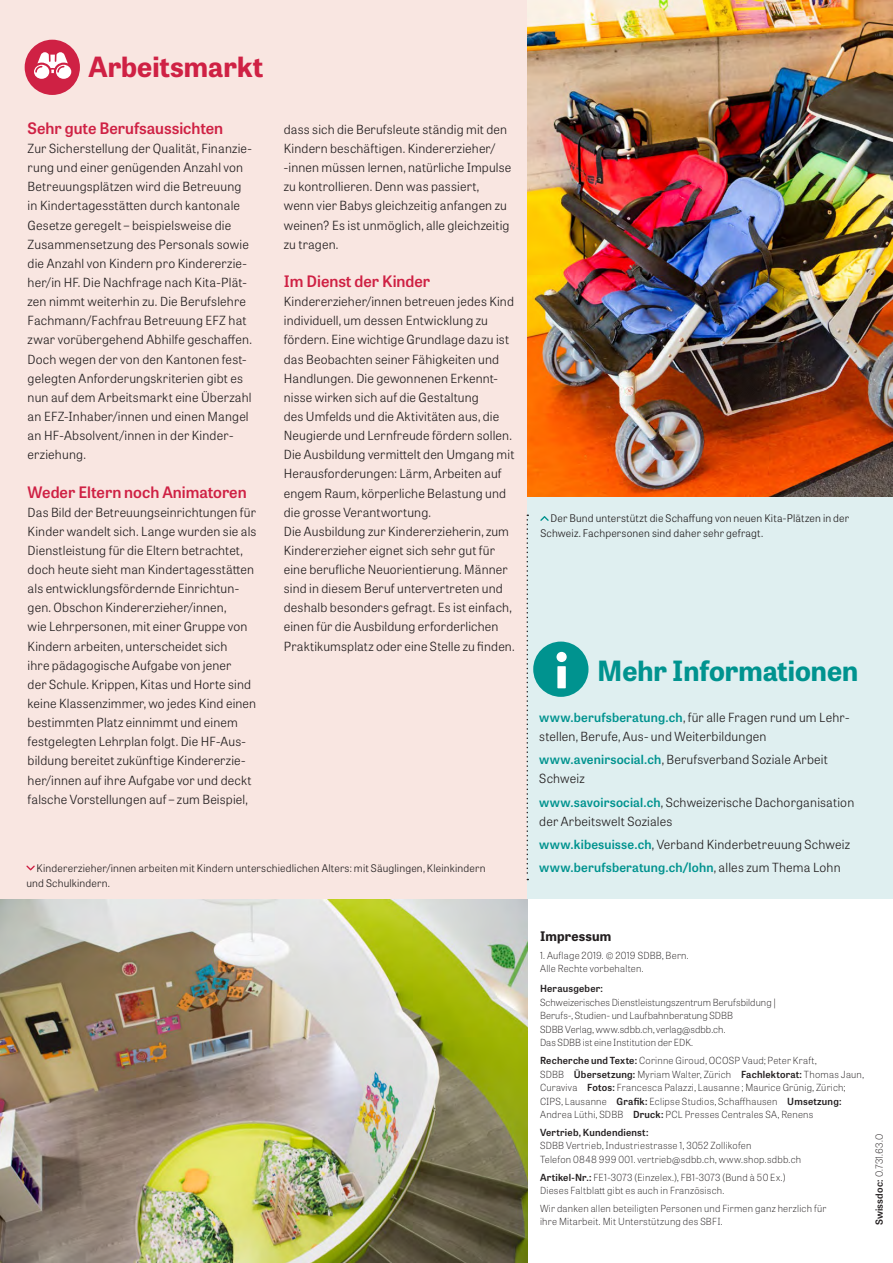
<style>
.page{position:relative;width:893px;height:1263px;background:#fff}
.page>*{position:absolute;margin:0;border:0;box-sizing:border-box;transform-origin:0 0}
._03_Titel_A_Farbe_02{font:700 27.75px "Tablet Gothic";color:#00938f}
._03_Titel_A_Farbe_01{font:700 27.75px "Tablet Gothic";color:#cf2144}
._04_Untertitel_Farbe{font:600 15.75px "Tablet Gothic";color:#cf2144}
._05_Grundschrift{font:600 15.75px "Tablet Gothic";color:#cf2144}
._10_Impressum_Grunds{font:700 13.2px "Tablet Gothic";letter-spacing:.015em;color:#231f20}
._05_Grundschrift-2{font:300 12.6px/19.2px "Tablet Gothic";letter-spacing:.01em;color:#231f20}
._05_Grundschrift_Abs{font:300 12.6px/19.2px "Tablet Gothic";letter-spacing:.015em;color:#231f20}
._05_Grundschrift_Abs-2{font:600 12.6px "Tablet Gothic";letter-spacing:.015em;color:#00938f}
._06_Legende{font:300 10.5px/14.4px "Tablet Gothic";letter-spacing:.015em;color:#231f20}
._10_Impressum_Grunds-2{font:100 9.75px/13.5px "Tablet Gothic";letter-spacing:.02em;color:#231f20}
.s1{font-weight:600;color:#00938f}
.s2{font-weight:300;color:#231f20}
.s3{font-weight:600}
</style>
<div class="page">
<div style="left:0;top:0;width:527px;height:942px;background:#f9e6e1"></div>
<img style="left:527px;top:0;width:365px;height:497px">
<div style="left:527px;top:497px;width:366px;height:402px;background:#dfeff0"></div>
<div style="left:533px;top:641px;width:55px;height:56px;background:#00938f;border-radius:50%"></div>
<div style="left:557px;top:666px;width:9px;height:22px;background:#fff"></div>
<div style="left:556px;top:652px;width:11px;height:10px;background:#fff;border-radius:50%"></div>
<svg style="left:540px;top:516px;width:9px;height:5px"></svg>
<svg style="left:26px;top:865px;width:9px;height:5px"></svg>
<img style="left:0;top:899px;width:527px;height:364px">
<svg style="left:526px;top:514px;width:2px;height:366px"></svg>
<div style="left:25px;top:40px;width:55px;height:55px;background:#cf2144;border-radius:50%"></div>
<svg style="left:34px;top:52px;width:37px;height:27px"></svg>
<p class="_03_Titel_A_Farbe_01" style="left:88px;top:47px;width:176px">Arbeitsmarkt</p>
<p class="_05_Grundschrift" style="left:28px;top:117px;width:197px">Sehr gute Berufsaussichten</p>
<p class="_05_Grundschrift-2" style="left:28px;top:138px;width:226px">Zur Sicherstellung der Qualität, Finanzie&shy;rung und einer genügenden Anzahl von Betreuungsplätzen wird die Betreuung in Kindertagesstätten durch kantonale Gesetze geregelt – beispielsweise die Zusammensetzung des Personals sowie die Anzahl von Kindern pro Kindererzie&shy;her/in HF. Die Nachfrage nach Kita-Plät&shy;zen nimmt weiterhin zu. Die Berufslehre Fachmann/Fachfrau Betreuung EFZ hat zwar vorübergehend Abhilfe geschaffen.<br>Doch wegen der von den Kantonen fest&shy;gelegten Anforderungskriterien gibt es nun auf dem Arbeitsmarkt eine Überzahl an EFZ-Inhaber/innen und einen Mangel an HF-Absolvent/innen in der Kinder&shy;erziehung.</p>
<p class="_04_Untertitel_Farbe" style="left:28px;top:481px;width:221px">Weder Eltern noch Animatoren</p>
<p class="_05_Grundschrift-2" style="left:28px;top:502px;width:230px">Das Bild der Betreuungseinrichtungen für Kinder wandelt sich. Lange wurden sie als Dienstleistung für die Eltern betrachtet, doch heute sieht man Kindertagesstätten als entwicklungsfördernde Einrichtun&shy;gen. Obschon Kindererzieher/innen,<br>wie Lehrpersonen, mit einer Gruppe von Kindern arbeiten, unterscheidet sich<br>ihre pädagogische Aufgabe von jener<br>der Schule. Krippen, Kitas und Horte sind keine Klassenzimmer, wo jedes Kind einen bestimmten Platz einnimmt und einem festgelegten Lehrplan folgt. Die HF-Aus&shy;bildung bereitet zukünftige Kindererzie&shy;her/innen auf ihre Aufgabe vor und deckt falsche Vorstellungen auf – zum Beispiel,</p>
<p class="_05_Grundschrift-2" style="left:284px;top:119px;width:229px">dass sich die Berufsleute ständig mit den Kindern beschäftigen. Kindererzieher/ -innen müssen lernen, natürliche Impulse zu kontrollieren. Denn was passiert, wenn vier Babys gleichzeitig anfangen zu weinen? Es ist unmöglich, alle gleichzeitig zu tragen.</p>
<p class="_04_Untertitel_Farbe" style="left:284px;top:270px;width:148px">Im Dienst der Kinder</p>
<p class="_05_Grundschrift-2" style="left:284px;top:292px;width:232px">Kindererzieher/innen betreuen jedes Kind individuell, um dessen Entwicklung zu fördern. Eine wichtige Grundlage dazu ist das Beobachten seiner Fähigkeiten und Handlungen. Die gewonnenen Erkennt&shy;nisse wirken sich auf die Gestaltung<br>des Umfelds und die Aktivitäten aus, die Neugierde und Lernfreude fördern sollen.<br>Die Ausbildung vermittelt den Umgang mit Herausforderungen: Lärm, Arbeiten auf engem Raum, körperliche Belastung und die grosse Verantwortung.</p>
<p class="_05_Grundschrift-2" style="left:284px;top:521px;width:232px">Die Ausbildung zur Kindererzieherin, zum Kindererzieher eignet sich sehr gut für eine berufliche Neuorientierung. Männer sind in diesem Beruf untervertreten und deshalb besonders gefragt. Es ist einfach, einen für die Ausbildung erforderlichen Praktikumsplatz oder eine Stelle zu finden.</p>
<p class="_06_Legende" style="left:26px;top:861px;width:461px;text-indent:10px">Kindererzieher/innen arbeiten mit Kindern unterschiedlichen Alters: mit Säuglingen, Kleinkindern und Schulkindern.</p>
<p class="_06_Legende" style="left:540px;top:511px;width:310px;text-indent:10px">Der Bund unterstützt die Schaffung von neuen Kita-Plätzen in der<br>Schweiz. Fachpersonen sind daher sehr gefragt.</p>
<p class="_03_Titel_A_Farbe_02" style="left:597px;top:651px;width:263px">Mehr Informationen</p>
<p class="_05_Grundschrift_Abs" style="left:539px;top:707px;width:312px"><span class="s1">www.berufsberatung.ch</span>, für alle Fragen rund um Lehr&shy;stellen, Berufe, Aus- und Weiterbildungen</p>
<p class="_05_Grundschrift_Abs" style="left:539px;top:749px;width:290px"><span class="s1">www.avenirsocial.ch</span>, Berufsverband Soziale Arbeit<br>Schweiz</p>
<p class="_05_Grundschrift_Abs" style="left:539px;top:792px;width:317px"><span class="s1">www.savoirsocial.ch</span>, Schweizerische Dachorganisation der Arbeitswelt Soziales</p>
<p class="_05_Grundschrift_Abs" style="left:539px;top:834px;width:312px"><span class="s1">www.kibesuisse.ch</span>, Verband Kinderbetreuung Schweiz</p>
<p class="_05_Grundschrift_Abs-2" style="left:539px;top:859px;width:303px">www.berufsberatung.ch/lohn<span class="s2">, alles zum Thema Lohn</span></p>
<p class="_10_Impressum_Grunds" style="left:540px;top:927px;width:73px">Impressum</p>
<p class="_10_Impressum_Grunds-2" style="left:540px;top:948px;width:150px">1. Auflage 2019. © 2019 SDBB, Bern.</p>
<p class="_10_Impressum_Grunds-2" style="left:540px;top:962px;width:105px">Alle Rechte vorbehalten.</p>
<p class="_10_Impressum_Grunds-2" style="left:540px;top:982px;width:237px"><span class="s3">Herausgeber:<br></span>Schweizerisches Dienstleistungszentrum Berufsbildung |<br>Berufs-, Studien- und Laufbahnberatung SDBB</p>
<p class="_10_Impressum_Grunds-2" style="left:540px;top:1022px;width:187px">SDBB Verlag, www.sdbb.ch, verlag@sdbb.ch.</p>
<p class="_10_Impressum_Grunds-2" style="left:540px;top:1036px;width:155px">Das SDBB ist eine Institution der EDK.</p>
<p class="_10_Impressum_Grunds-2" style="left:540px;top:1053px;width:325px"><span class="s3">Recherche und Texte:</span> Corinne Giroud, OCOSP Vaud; Peter Kraft,<br>SDBB <span class="s3">Übersetzung:</span> Myriam Walter, Zürich <span class="s3">Fachlektorat:</span> Thomas Jaun, Curaviva <span class="s3">Fotos:</span> Francesca Palazzi, Lausanne ; Maurice Grünig, Zürich; CIPS, Lausanne <span class="s3">Grafik:</span> Eclipse Studios, Schaffhausen <span class="s3">Umsetzung:<br></span>Andrea Lüthi, SDBB <span class="s3">Druck:</span> PCL Presses Centrales SA, Renens</p>
<p class="_10_Impressum_Grunds-2" style="left:540px;top:1125px;width:263px"><span class="s3">Vertrieb, Kundendienst:<br></span>SDBB Vertrieb, Industriestrasse 1, 3052 Zollikofen<br>Telefon 0848 999 001. vertrieb@sdbb.ch, www.shop.sdbb.ch</p>
<p class="_10_Impressum_Grunds-2" style="left:540px;top:1170px;width:247px"><span class="s3">Artikel-Nr.:</span> FE1-3073 (Einzelex.), FB1-3073 (Bund à 50 Ex.)</p>
<p class="_10_Impressum_Grunds-2" style="left:540px;top:1183px;width:186px">Dieses Faltblatt gibt es auch in Französisch.</p>
<p class="_10_Impressum_Grunds-2" style="left:540px;top:1201px;width:288px">Wir danken allen beteiligten Personen und Firmen ganz herzlich für ihre Mitarbeit. Mit Unterstützung des SBFI.</p>
<p class="_10_Impressum_Grunds-2" style="left:872px;top:1225px;width:93px;rotate:-90deg"><span class="s3">Swissdoc:</span> 0.731.63.0</p>
</div>
